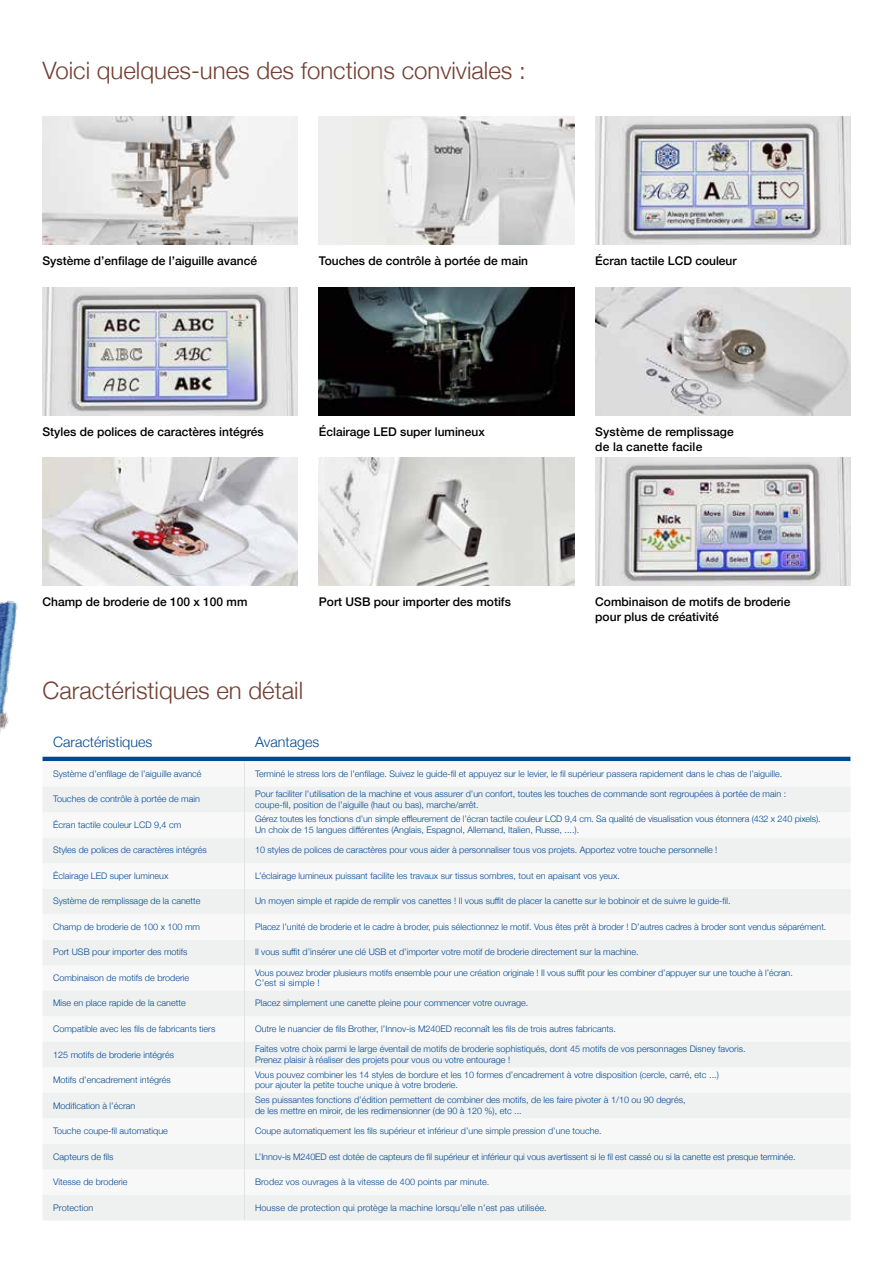
<style>
.page{position:relative;width:893px;height:1263px;background:#fff}
.page>*{position:absolute;margin:0;border:0;box-sizing:border-box;transform-origin:0 0}
.t1{font:300 24px "Helvetica Neue";color:#724032}
.t2{font:300 14.25px "Helvetica Neue";color:#004893}
.t3{font:500 12px/15px "Helvetica Neue";color:#000}
.t4{font:300 9px/10.8px "Helvetica Neue";color:#004893}
</style>
<div class="page">
<img style="left:595px;top:458px;width:255px;height:127px">
<img style="left:43px;top:117px;width:255px;height:127px">
<img style="left:319px;top:458px;width:255px;height:127px">
<img style="left:319px;top:117px;width:255px;height:127px">
<img style="left:595px;top:117px;width:255px;height:127px">
<img style="left:43px;top:288px;width:255px;height:127px">
<img style="left:319px;top:288px;width:255px;height:127px">
<img style="left:43px;top:458px;width:255px;height:127px">
<img style="left:595px;top:288px;width:255px;height:127px">
<hr style="left:43px;top:757px;width:807px;height:4px;background:#004893">
<img style="left:0;top:575px;width:49px;height:187px">
<svg style="left:43px;top:787px;width:807px;height:433px;fill:#eff0f0"></svg>
<svg style="left:244px;top:761px;width:1px;height:459px"></svg>
<h1 class="t1" style="left:43px;top:51px;width:485px">Voici quelques-unes des fonctions conviviales :</h1>
<h3 class="t3" style="left:43px;top:252px;width:216px">Système d’enfilage de l’aiguille avancé</h3>
<h3 class="t3" style="left:319px;top:252px;width:211px">Touches de contrôle à portée de main</h3>
<h3 class="t3" style="left:595px;top:252px;width:143px">Écran tactile LCD couleur</h3>
<h3 class="t3" style="left:43px;top:423px;width:223px">Styles de polices de caractères intégrés</h3>
<h3 class="t3" style="left:319px;top:423px;width:167px">Éclairage LED super lumineux</h3>
<h3 class="t3" style="left:595px;top:423px;width:140px">Système de remplissage de la canette facile</h3>
<h3 class="t3" style="left:43px;top:593px;width:206px">Champ de broderie de 100 x 100 mm</h3>
<h3 class="t3" style="left:319px;top:593px;width:194px">Port USB pour importer des motifs</h3>
<h3 class="t3" style="left:595px;top:593px;width:197px">Combinaison de motifs de broderie pour plus de créativité</h3>
<h1 class="t1" style="left:43px;top:671px;width:262px">Caractéristiques en détail</h1>
<h2 class="t2" style="left:53px;top:730px;width:101px">Caractéristiques</h2>
<h2 class="t2" style="left:255px;top:730px;width:66px">Avantages</h2>
<p class="t4" style="left:53px;top:767px;width:150px">Système d’enfilage de l’aiguille avancé</p>
<p class="t4" style="left:255px;top:767px;width:529px">Terminé le stress lors de l’enfilage. Suivez le guide-fil et appuyez sur le levier, le fil supérieur passera rapidement dans le chas de l’aiguille.</p>
<p class="t4" style="left:53px;top:793px;width:148px">Touches de contrôle à portée de main</p>
<p class="t4" style="left:255px;top:788px;width:533px">Pour faciliter l’utilisation de la machine et vous assurer d’un confort, toutes les touches de commande sont regroupées à portée de main : coupe-fil, position de l’aiguille (haut ou bas), marche/arrêt.</p>
<p class="t4" style="left:53px;top:819px;width:130px">Écran tactile couleur LCD 9,4 cm</p>
<p class="t4" style="left:255px;top:813px;width:567px">Gérez toutes les fonctions d’un simple effleurement de l’écran tactile couleur LCD 9,4 cm. Sa qualité de visualisation vous étonnera (432 x 240 pixels).<br>Un choix de 15 langues différentes (Anglais, Espagnol, Allemand, Italien, Russe, ....).</p>
<p class="t4" style="left:53px;top:844px;width:155px">Styles de polices de caractères intégrés</p>
<p class="t4" style="left:255px;top:844px;width:464px">10 styles de polices de caractères pour vous aider à personnaliser tous vos projets. Apportez votre touche personnelle !</p>
<p class="t4" style="left:53px;top:870px;width:117px">Éclairage LED super lumineux</p>
<p class="t4" style="left:255px;top:870px;width:366px">L’éclairage lumineux puissant facilite les travaux sur tissus sombres, tout en apaisant vos yeux.</p>
<p class="t4" style="left:53px;top:895px;width:149px">Système de remplissage de la canette</p>
<p class="t4" style="left:255px;top:895px;width:477px">Un moyen simple et rapide de remplir vos canettes ! Il vous suffit de placer la canette sur le bobinoir et de suivre le guide-fil.</p>
<p class="t4" style="left:53px;top:921px;width:148px">Champ de broderie de 100 x 100 mm</p>
<p class="t4" style="left:255px;top:921px;width:573px">Placez l’unité de broderie et le cadre à broder, puis sélectionnez le motif. Vous êtes prêt à broder ! D’autres cadres à broder sont vendus séparément.</p>
<p class="t4" style="left:53px;top:946px;width:136px">Port USB pour importer des motifs</p>
<p class="t4" style="left:255px;top:946px;width:385px">Il vous suffit d’insérer une clé USB et d’importer votre motif de broderie directement sur la machine.</p>
<p class="t4" style="left:53px;top:972px;width:138px">Combinaison de motifs de broderie</p>
<p class="t4" style="left:255px;top:966px;width:539px">Vous pouvez broder plusieurs motifs ensemble pour une création originale ! Il vous suffit pour les combiner d’appuyer sur une touche à l’écran.<br>C’est si simple !</p>
<p class="t4" style="left:53px;top:997px;width:134px">Mise en place rapide de la canette</p>
<p class="t4" style="left:255px;top:997px;width:275px">Placez simplement une canette pleine pour commencer votre ouvrage.</p>
<p class="t4" style="left:53px;top:1023px;width:164px">Compatible avec les fils de fabricants tiers</p>
<p class="t4" style="left:255px;top:1023px;width:362px">Outre le nuancier de fils Brother, l’Innov-is M240ED reconnaît les fils de trois autres fabricants.</p>
<p class="t4" style="left:53px;top:1048px;width:122px">125 motifs de broderie intégrés</p>
<p class="t4" style="left:255px;top:1043px;width:492px">Faites votre choix parmi le large éventail de motifs de broderie sophistiqués, dont 45 motifs de vos personnages Disney favoris.<br>Prenez plaisir à réaliser des projets pour vous ou votre entourage !</p>
<p class="t4" style="left:53px;top:1074px;width:119px">Motifs d’encadrement intégrés</p>
<p class="t4" style="left:255px;top:1068px;width:465px">Vous pouvez combiner les 14 styles de bordure et les 10 formes d’encadrement à votre disposition (cercle, carré, etc ...) pour ajouter la petite touche unique à votre broderie.</p>
<p class="t4" style="left:53px;top:1099px;width:84px">Modification à l’écran</p>
<p class="t4" style="left:255px;top:1094px;width:432px">Ses puissantes fonctions d’édition permettent de combiner des motifs, de les faire pivoter à 1/10 ou 90 degrés, de les mettre en miroir, de les redimensionner (de 90 à 120 %), etc ...</p>
<p class="t4" style="left:53px;top:1125px;width:116px">Touche coupe-fil automatique</p>
<p class="t4" style="left:255px;top:1125px;width:348px">Coupe automatiquement les fils supérieur et inférieur d’une simple pression d’une touche.</p>
<p class="t4" style="left:53px;top:1150px;width:62px">Capteurs de fils</p>
<p class="t4" style="left:255px;top:1150px;width:542px">L’Innov-is M240ED est dotée de capteurs de fil supérieur et inférieur qui vous avertissent si le fil est cassé ou si la canette est presque terminée.</p>
<p class="t4" style="left:53px;top:1176px;width:76px">Vitesse de broderie</p>
<p class="t4" style="left:255px;top:1176px;width:236px">Brodez vos ouvrages à la vitesse de 400 points par minute.</p>
<p class="t4" style="left:53px;top:1201px;width:42px">Protection</p>
<p class="t4" style="left:255px;top:1201px;width:293px">Housse de protection qui protège la machine lorsqu’elle n’est pas utilisée.</p>
</div>
